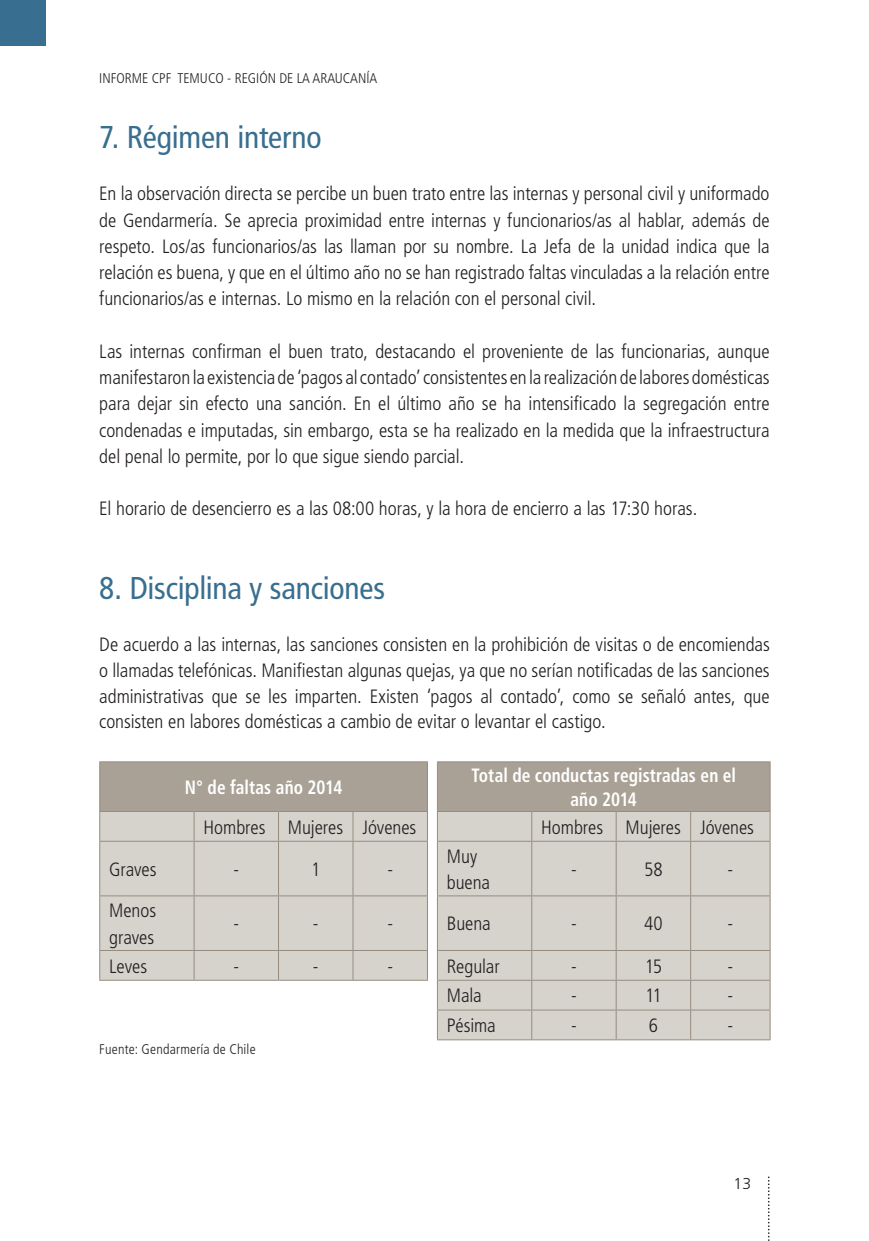
<style>
.page{position:relative;width:869px;height:1241px;background:#fff}
.page>*{position:absolute;margin:0;border:0;box-sizing:border-box;transform-origin:0 0}
.TITULOS{font:condensed 31.5px "Frutiger LT Std";letter-spacing:-.005em;color:#386e8f}
.TEXTO_GENERAL{font:300 condensed 19.25px/26.2px "Frutiger LT Std";letter-spacing:-.005em;color:#231f20;text-align:justify}
.TITULOTABLA{font:700 condensed 19.25px "Frutiger LT Std";letter-spacing:.005em;color:#fff;scale:.9 1}
.t1{font:300 15.75px "Frutiger LT Std";color:#231f20}
.TEXTO_GENERAL-2{font:300 condensed 14px "Frutiger LT Std";color:#231f20}
</style>
<div class="page">
<svg style="left:768px;top:1177px;width:1px;height:63px"></svg>
<div style="left:0;top:0;width:45px;height:45px;background:#386e8f"></div>
<svg style="left:100px;top:840px;width:669px;height:199px;fill:#d6d2cc"></svg>
<svg style="left:99px;top:761px;width:671px;height:79px;background:#b9b2a9"></svg>
<hr style="left:99px;top:840px;width:95px;height:1px;background:#968d80">
<hr style="left:99px;top:841px;width:1px;height:54px;background:#968d80">
<hr style="left:194px;top:840px;width:84px;height:1px;background:#968d80">
<hr style="left:193px;top:841px;width:1px;height:54px;background:#968d80">
<hr style="left:278px;top:840px;width:75px;height:1px;background:#968d80">
<hr style="left:278px;top:841px;width:1px;height:54px;background:#968d80">
<hr style="left:353px;top:840px;width:74px;height:1px;background:#968d80">
<hr style="left:352px;top:841px;width:1px;height:54px;background:#968d80">
<hr style="left:427px;top:841px;width:1px;height:54px;background:#968d80">
<hr style="left:437px;top:840px;width:94px;height:1px;background:#968d80">
<hr style="left:437px;top:841px;width:1px;height:54px;background:#968d80">
<hr style="left:531px;top:840px;width:85px;height:1px;background:#968d80">
<hr style="left:531px;top:841px;width:1px;height:54px;background:#968d80">
<hr style="left:616px;top:840px;width:74px;height:1px;background:#968d80">
<hr style="left:615px;top:841px;width:1px;height:54px;background:#968d80">
<hr style="left:690px;top:840px;width:80px;height:1px;background:#968d80">
<hr style="left:690px;top:841px;width:1px;height:54px;background:#968d80">
<hr style="left:769px;top:841px;width:1px;height:54px;background:#968d80">
<hr style="left:99px;top:895px;width:95px;height:1px;background:#968d80">
<hr style="left:99px;top:896px;width:1px;height:53px;background:#968d80">
<hr style="left:194px;top:895px;width:84px;height:1px;background:#968d80">
<hr style="left:193px;top:896px;width:1px;height:53px;background:#968d80">
<hr style="left:278px;top:895px;width:75px;height:1px;background:#968d80">
<hr style="left:278px;top:896px;width:1px;height:53px;background:#968d80">
<hr style="left:353px;top:895px;width:74px;height:1px;background:#968d80">
<hr style="left:352px;top:896px;width:1px;height:53px;background:#968d80">
<hr style="left:427px;top:896px;width:1px;height:53px;background:#968d80">
<hr style="left:437px;top:895px;width:94px;height:1px;background:#968d80">
<hr style="left:437px;top:896px;width:1px;height:53px;background:#968d80">
<hr style="left:531px;top:895px;width:85px;height:1px;background:#968d80">
<hr style="left:531px;top:896px;width:1px;height:53px;background:#968d80">
<hr style="left:616px;top:895px;width:74px;height:1px;background:#968d80">
<hr style="left:615px;top:896px;width:1px;height:53px;background:#968d80">
<hr style="left:690px;top:895px;width:80px;height:1px;background:#968d80">
<hr style="left:690px;top:896px;width:1px;height:53px;background:#968d80">
<hr style="left:769px;top:896px;width:1px;height:53px;background:#968d80">
<hr style="left:99px;top:949px;width:95px;height:1px;background:#968d80">
<svg style="left:99px;top:950px;width:1px;height:29px"></svg>
<hr style="left:194px;top:949px;width:84px;height:1px;background:#968d80">
<svg style="left:193px;top:950px;width:1px;height:29px"></svg>
<hr style="left:278px;top:949px;width:75px;height:1px;background:#968d80">
<svg style="left:278px;top:950px;width:1px;height:29px"></svg>
<hr style="left:353px;top:949px;width:74px;height:1px;background:#968d80">
<svg style="left:352px;top:950px;width:1px;height:29px"></svg>
<svg style="left:427px;top:950px;width:1px;height:29px"></svg>
<hr style="left:437px;top:949px;width:94px;height:1px;background:#968d80">
<hr style="left:531px;top:949px;width:85px;height:1px;background:#968d80">
<hr style="left:616px;top:949px;width:74px;height:1px;background:#968d80">
<hr style="left:690px;top:949px;width:80px;height:1px;background:#968d80">
<hr style="left:99px;top:979px;width:95px;height:1px;background:#968d80">
<hr style="left:194px;top:979px;width:84px;height:1px;background:#968d80">
<hr style="left:278px;top:979px;width:75px;height:1px;background:#968d80">
<hr style="left:353px;top:979px;width:74px;height:1px;background:#968d80">
<hr style="left:437px;top:979px;width:94px;height:1px;background:#968d80">
<hr style="left:531px;top:979px;width:85px;height:1px;background:#968d80">
<hr style="left:616px;top:979px;width:74px;height:1px;background:#968d80">
<hr style="left:690px;top:979px;width:80px;height:1px;background:#968d80">
<hr style="left:437px;top:1009px;width:94px;height:1px;background:#968d80">
<svg style="left:437px;top:950px;width:1px;height:89px"></svg>
<hr style="left:531px;top:1009px;width:85px;height:1px;background:#968d80">
<svg style="left:531px;top:950px;width:1px;height:89px"></svg>
<hr style="left:616px;top:1009px;width:74px;height:1px;background:#968d80">
<svg style="left:615px;top:950px;width:1px;height:89px"></svg>
<hr style="left:690px;top:1009px;width:80px;height:1px;background:#968d80">
<svg style="left:690px;top:950px;width:1px;height:89px"></svg>
<svg style="left:769px;top:950px;width:1px;height:89px"></svg>
<hr style="left:437px;top:1039px;width:94px;height:1px;background:#968d80">
<hr style="left:531px;top:1039px;width:85px;height:1px;background:#968d80">
<hr style="left:616px;top:1039px;width:74px;height:1px;background:#968d80">
<hr style="left:690px;top:1039px;width:80px;height:1px;background:#968d80">
<p class="TEXTO_GENERAL-2" style="left:99px;top:70px;width:279px">INFORME CPF TEMUCO - REGIÓN DE LA ARAUCANÍA</p>
<p class="TITULOS" style="left:99px;top:118px;width:224px">7. Régimen interno</p>
<p class="TEXTO_GENERAL" style="left:99px;top:181px;width:671px">En la observación directa se percibe un buen trato entre las internas y personal civil y uniformado de Gendarmería. Se aprecia proximidad entre internas y funcionarios/as al hablar, además de respeto. Los/as funcionarios/as las llaman por su nombre. La Jefa de la unidad indica que la relación es buena, y que en el último año no se han registrado faltas vinculadas a la relación entre funcionarios/as e internas. Lo mismo en la relación con el personal civil.</p>
<p class="TEXTO_GENERAL" style="left:99px;top:338px;width:671px">Las internas confirman el buen trato, destacando el proveniente de las funcionarias, aunque manifestaron la existencia de ‘pagos al contado’ consistentes en la realización de labores domésticas para dejar sin efecto una sanción. En el último año se ha intensificado la segregación entre condenadas e imputadas, sin embargo, esta se ha realizado en la medida que la infraestructura del penal lo permite, por lo que sigue siendo parcial.</p>
<p class="TEXTO_GENERAL" style="left:99px;top:496px;width:599px">El horario de desencierro es a las 08:00 horas, y la hora de encierro a las 17:30 horas.</p>
<p class="TITULOS" style="left:99px;top:569px;width:287px">8. Disciplina y sanciones</p>
<p class="TEXTO_GENERAL" style="left:99px;top:631px;width:671px">De acuerdo a las internas, las sanciones consisten en la prohibición de visitas o de encomiendas o llamadas telefónicas. Manifiestan algunas quejas, ya que no serían notificadas de las sanciones administrativas que se les imparten. Existen ‘pagos al contado’, como se señaló antes, que consisten en labores domésticas a cambio de evitar o levantar el castigo.</p>
<p class="TITULOTABLA" style="left:185px;top:775px;width:176px">N° de faltas año 2014</p>
<p class="TITULOTABLA" style="left:471px;top:763px;width:295px">Total de conductas registradas en el</p>
<p class="TITULOTABLA" style="left:570px;top:788px;width:75px">año 2014</p>
<p class="TEXTO_GENERAL" style="left:203px;top:814px;width:63px">Hombres</p>
<p class="TEXTO_GENERAL" style="left:288px;top:814px;width:57px">Mujeres</p>
<p class="TEXTO_GENERAL" style="left:362px;top:814px;width:55px">Jóvenes</p>
<p class="TEXTO_GENERAL" style="left:541px;top:814px;width:63px">Hombres</p>
<p class="TEXTO_GENERAL" style="left:625px;top:814px;width:57px">Mujeres</p>
<p class="TEXTO_GENERAL" style="left:699px;top:814px;width:55px">Jóvenes</p>
<p class="TEXTO_GENERAL" style="left:109px;top:856px;width:49px">Graves</p>
<p class="TEXTO_GENERAL" style="left:233px;top:856px;width:7px">-</p>
<p class="TEXTO_GENERAL" style="left:311px;top:856px;width:11px">1</p>
<p class="TEXTO_GENERAL" style="left:387px;top:856px;width:7px">-</p>
<p class="TEXTO_GENERAL" style="left:446px;top:843px;width:45px">Muy buena</p>
<p class="TEXTO_GENERAL" style="left:571px;top:856px;width:7px">-</p>
<p class="TEXTO_GENERAL" style="left:643px;top:856px;width:20px">58</p>
<p class="TEXTO_GENERAL" style="left:727px;top:856px;width:7px">-</p>
<p class="TEXTO_GENERAL" style="left:109px;top:897px;width:48px">Menos graves</p>
<p class="TEXTO_GENERAL" style="left:233px;top:910px;width:7px">-</p>
<p class="TEXTO_GENERAL" style="left:313px;top:910px;width:7px">-</p>
<p class="TEXTO_GENERAL" style="left:387px;top:910px;width:7px">-</p>
<p class="TEXTO_GENERAL" style="left:446px;top:910px;width:45px">Buena</p>
<p class="TEXTO_GENERAL" style="left:571px;top:910px;width:7px">-</p>
<p class="TEXTO_GENERAL" style="left:643px;top:910px;width:20px">40</p>
<p class="TEXTO_GENERAL" style="left:727px;top:910px;width:7px">-</p>
<p class="TEXTO_GENERAL" style="left:109px;top:952px;width:39px">Leves</p>
<p class="TEXTO_GENERAL" style="left:233px;top:952px;width:7px">-</p>
<p class="TEXTO_GENERAL" style="left:313px;top:952px;width:7px">-</p>
<p class="TEXTO_GENERAL" style="left:387px;top:952px;width:7px">-</p>
<p class="TEXTO_GENERAL" style="left:446px;top:952px;width:54px">Regular</p>
<p class="TEXTO_GENERAL" style="left:571px;top:952px;width:7px">-</p>
<p class="TEXTO_GENERAL" style="left:644px;top:952px;width:19px">15</p>
<p class="TEXTO_GENERAL" style="left:727px;top:952px;width:7px">-</p>
<p class="TEXTO_GENERAL" style="left:446px;top:982px;width:36px">Mala</p>
<p class="TEXTO_GENERAL" style="left:571px;top:982px;width:7px">-</p>
<p class="TEXTO_GENERAL" style="left:644px;top:982px;width:18px">11</p>
<p class="TEXTO_GENERAL" style="left:727px;top:982px;width:7px">-</p>
<p class="TEXTO_GENERAL" style="left:446px;top:1012px;width:50px">Pésima</p>
<p class="TEXTO_GENERAL" style="left:571px;top:1012px;width:7px">-</p>
<p class="TEXTO_GENERAL" style="left:648px;top:1012px;width:11px">6</p>
<p class="TEXTO_GENERAL" style="left:727px;top:1012px;width:7px">-</p>
<p class="TEXTO_GENERAL-2" style="left:99px;top:1041px;width:158px">Fuente: Gendarmería de Chile</p>
<p class="t1" style="left:733px;top:1174px;width:19px">13</p>
</div>
